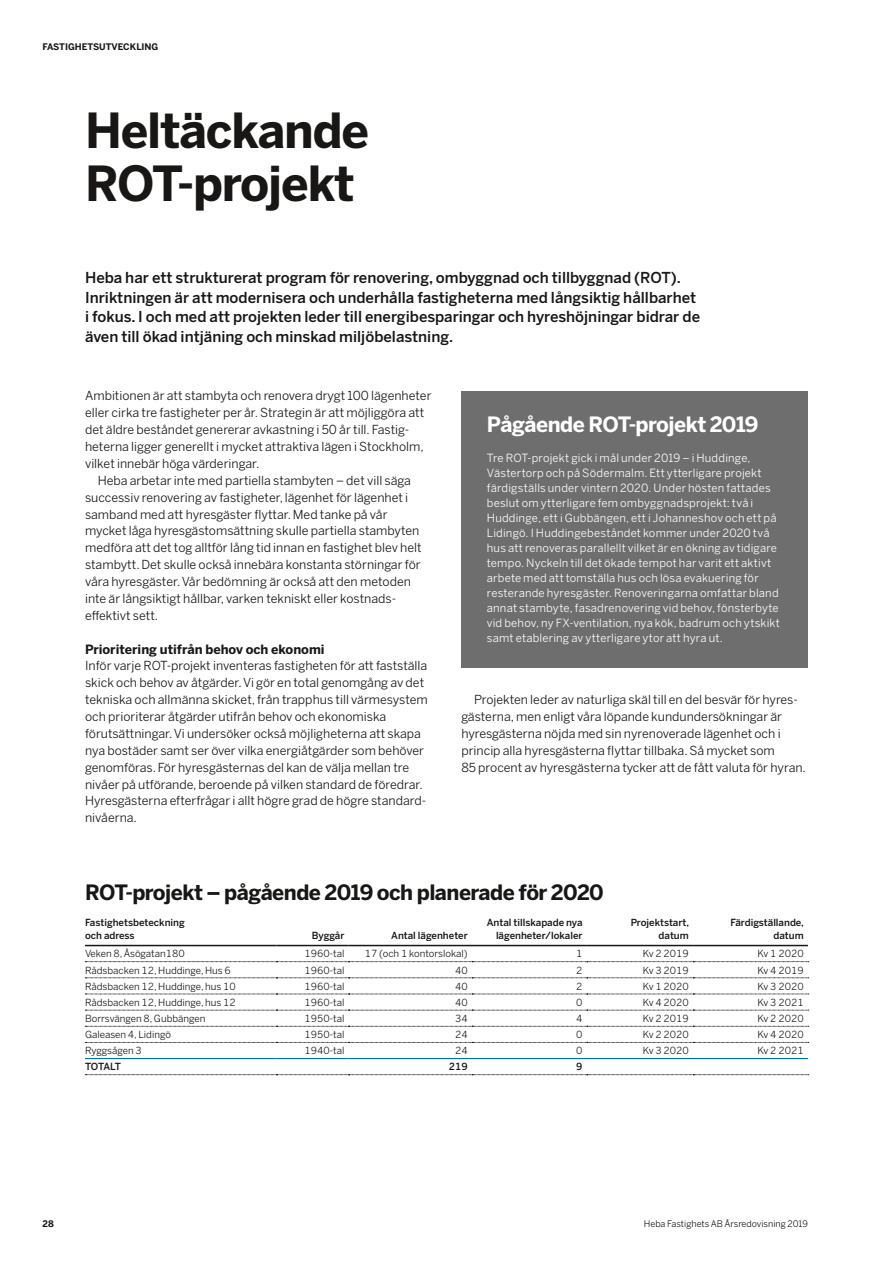
<style>
.page{position:relative;width:893px;height:1263px;background:#fff}
.page>*{position:absolute;margin:0;border:0;box-sizing:border-box;transform-origin:0 0}
.t1{font:700 48px/52.5px "Benton Sans";letter-spacing:-.025em;color:#181716}
.t2{font:700 21px "Benton Sans";letter-spacing:-.025em;color:#181716}
.t3{font:700 21px "Benton Sans";letter-spacing:-.025em;color:#fff}
.t4{font:500 15px/19.5px "Benton Sans";color:#181716}
.t5{font:700 12.75px "Benton Sans";color:#181716}
.t6{font:12.3px/17px "Benton Sans";color:#181716}
.t7{font:11.25px/15px "Benton Sans";letter-spacing:.015em;color:#fff}
.t8{font:9.75px "Benton Sans";color:#181716}
.t9{font:500 9.75px/12.8px "Benton Sans";color:#181716;text-align:right}
.t10{font:9px "Benton Sans";color:#181716}
.t11{font:700 9px "Benton Sans";color:#181716}
</style>
<div class="page">
<svg style="left:85px;top:961px;width:724px;height:1px"></svg>
<hr style="left:85px;top:1058px;width:191px;height:1px;background:#0073a0">
<hr style="left:276px;top:1058px;width:73px;height:1px;background:#0073a0">
<hr style="left:349px;top:1058px;width:123px;height:1px;background:#0073a0">
<hr style="left:472px;top:1058px;width:115px;height:1px;background:#0073a0">
<hr style="left:587px;top:1058px;width:106px;height:1px;background:#0073a0">
<hr style="left:693px;top:1058px;width:115px;height:1px;background:#0073a0">
<svg style="left:85px;top:1074px;width:724px;height:1px"></svg>
<hr style="left:85px;top:945px;width:191px;height:1px;background:#181716">
<hr style="left:276px;top:945px;width:73px;height:1px;background:#181716">
<hr style="left:349px;top:945px;width:123px;height:1px;background:#181716">
<hr style="left:472px;top:945px;width:115px;height:1px;background:#181716">
<hr style="left:587px;top:945px;width:106px;height:1px;background:#181716">
<hr style="left:693px;top:945px;width:115px;height:1px;background:#181716">
<svg style="left:85px;top:977px;width:724px;height:1px"></svg>
<svg style="left:85px;top:994px;width:724px;height:1px"></svg>
<svg style="left:85px;top:1010px;width:724px;height:1px"></svg>
<svg style="left:85px;top:1026px;width:724px;height:1px"></svg>
<svg style="left:85px;top:1042px;width:724px;height:1px"></svg>
<div style="left:461px;top:391px;width:347px;height:277px;background:#6e6e6e"></div>
<p class="t11" style="left:43px;top:41px;width:29px">Fastighe</p>
<p class="t11" style="left:88px;top:41px;width:31px">tsu tvec</p>
<p class="t11" style="left:130px;top:41px;width:13px">kling</p>
<h1 class="t1" style="left:85px;top:104px;width:286px">Heltäckande<br>ROT</h1>
<h1 class="t1" style="left:177px;top:156px;width:179px">-projekt</h1>
<p class="t4" style="left:85px;top:268px;width:617px">Heba har ett strukturerat program för renovering, ombyggnad och tillbyggnad (ROT).<br>Inriktningen är att modernisera och underhålla fastigheterna med långsiktig hållbarhet i fokus. I och med att projekten leder till energibesparingar och hyreshöjningar bidrar de även till ökad intjäning och minskad miljöbelastning.</p>
<p class="t6" style="left:85px;top:387px;width:348px">Ambitionen är att stambyta och renovera drygt 100 lägenheter</p>
<p class="t6" style="left:85px;top:404px;width:341px">eller cirka tre fastigheter per år. Strategin är att möjliggöra att</p>
<p class="t6" style="left:85px;top:421px;width:324px">det äldre beståndet genererar avkastning i 50 år till. Fastig-</p>
<p class="t6" style="left:85px;top:438px;width:340px">heterna ligger generellt i mycket attraktiva lägen i Stockholm,</p>
<p class="t6" style="left:85px;top:455px;width:176px">vilket innebär höga värderingar.</p>
<p class="t6" style="left:98px;top:472px;width:315px">Heba arbetar inte med partiella stambyten – det vill säga</p>
<p class="t6" style="left:85px;top:489px;width:325px">successiv renovering av fastigheter, lägenhet för lägenhet i</p>
<p class="t6" style="left:85px;top:506px;width:304px">samband med att hyresgäster flyttar. Med tanke på vår</p>
<p class="t6" style="left:85px;top:522px;width:336px">mycket låga hyresgästomsättning skulle partiella stambyten</p>
<p class="t6" style="left:85px;top:539px;width:338px">medföra att det tog alltför lång tid innan en fastighet blev helt</p>
<p class="t6" style="left:85px;top:556px;width:337px">stambytt. Det skulle också innebära konstanta störningar för</p>
<p class="t6" style="left:85px;top:573px;width:327px">våra hyresgäster. Vår bedömning är också att den metoden</p>
<p class="t6" style="left:85px;top:590px;width:311px">inte är långsiktigt hållbar, varken tekniskt eller kostnads-</p>
<p class="t6" style="left:85px;top:607px;width:75px">effektivt sett.</p>
<p class="t5" style="left:85px;top:641px;width:241px">Prioritering utifrån behov och ekonomi</p>
<p class="t6" style="left:85px;top:657px;width:344px">Inför varje ROT-projekt inventeras fastigheten för att fastställa skick och behov av åtgärder. Vi gör en total genomgång av det tekniska och allmänna skicket, från trapphus till värmesystem och prioriterar åtgärder utifrån behov och ekonomiska förutsättningar. Vi undersöker också möjligheterna att skapa nya bostäder samt ser över vilka energiåtgärder som behöver genomföras. För hyresgästernas del kan de välja mellan tre nivåer på utförande, beroende på vilken standard de föredrar.<br>Hyresgästerna efterfrågar i allt högre grad de högre standard&shy;nivåerna.</p>
<h2 class="t3" style="left:487px;top:412px;width:117px">Pågående ROT</h2>
<h2 class="t3" style="left:629px;top:412px;width:131px">-projekt 2019</h2>
<p class="t7" style="left:487px;top:451px;width:295px">Tre ROT-projekt gick i mål under 2019 – i Huddinge, Västertorp och på Södermalm. Ett ytterligare projekt färdigställs under vintern 2020. Under hösten fattades beslut om ytterligare fem ombyggnadsprojekt: två i Huddinge, ett i Gubbängen, ett i Johanneshov och ett på Lidingö. I Huddingebeståndet kommer under 2020 två hus att renoveras parallellt vilket är en ökning av tidigare tempo. Nyckeln till det ökade tempot har varit ett aktivt arbete med att tomställa hus och lösa evakuering för resterande hyresgäster. Renoveringarna omfattar bland annat stambyte, fasadrenovering vid behov, fönsterbyte vid behov, ny FX-ventilation, nya kök, badrum och ytskikt samt etablering av ytterligare ytor att hyra ut.</p>
<p class="t6" style="left:461px;top:691px;width:346px;text-indent:13px">Projekten leder av naturliga skäl till en del besvär för hyres&shy;gästerna, men enligt våra löpande kundundersökningar är hyresgästerna nöjda med sin nyrenoverade lägenhet och i princip alla hyresgästerna flyttar tillbaka. Så mycket som<br>85 procent av hyresgästerna tycker att de fått valuta för hyran.</p>
<h2 class="t2" style="left:85px;top:880px;width:15px">ROT</h2>
<h2 class="t2" style="left:125px;top:880px;width:480px">-projekt – pågående 2019 och planerade för 2020</h2>
<p class="t9" style="left:85px;top:916px;width:101px;text-align:left">Fastighetsbeteckning och adress</p>
<p class="t9" style="left:487px;top:916px;width:97px">Antal tillskapade nya lägenheter/lokaler</p>
<p class="t9" style="left:631px;top:916px;width:60px">Projektstart, datum</p>
<p class="t9" style="left:730px;top:916px;width:75px">Färdigställande, datum</p>
<p class="t9" style="left:312px;top:929px;width:34px">Byggår</p>
<p class="t9" style="left:391px;top:929px;width:78px">Antal lägenheter</p>
<p class="t8" style="left:85px;top:948px;width:101px">Veken 8, Åsögatan180</p>
<p class="t8" style="left:304px;top:948px;width:42px">1960-tal</p>
<p class="t8" style="left:365px;top:948px;width:104px">17 (och 1 kontorslokal)</p>
<p class="t8" style="left:576px;top:948px;width:8px">1</p>
<p class="t8" style="left:643px;top:948px;width:48px">Kv 2 2019</p>
<p class="t8" style="left:757px;top:948px;width:48px">Kv 1 2020</p>
<p class="t8" style="left:85px;top:964px;width:147px">Rådsbacken 12, Huddinge, Hus 6</p>
<p class="t8" style="left:304px;top:964px;width:42px">1960-tal</p>
<p class="t8" style="left:455px;top:964px;width:14px">40</p>
<p class="t8" style="left:576px;top:964px;width:8px">2</p>
<p class="t8" style="left:643px;top:964px;width:48px">Kv 3 2019</p>
<p class="t8" style="left:757px;top:964px;width:48px">Kv 4 2019</p>
<p class="t8" style="left:85px;top:980px;width:152px">Rådsbacken 12, Huddinge, hus 10</p>
<p class="t8" style="left:304px;top:980px;width:42px">1960-tal</p>
<p class="t8" style="left:455px;top:980px;width:14px">40</p>
<p class="t8" style="left:576px;top:980px;width:8px">2</p>
<p class="t8" style="left:643px;top:980px;width:48px">Kv 1 2020</p>
<p class="t8" style="left:757px;top:980px;width:48px">Kv 3 2020</p>
<p class="t8" style="left:85px;top:996px;width:152px">Rådsbacken 12, Huddinge, hus 12</p>
<p class="t8" style="left:304px;top:996px;width:42px">1960-tal</p>
<p class="t8" style="left:455px;top:996px;width:14px">40</p>
<p class="t8" style="left:576px;top:996px;width:8px">0</p>
<p class="t8" style="left:643px;top:996px;width:48px">Kv 4 2020</p>
<p class="t8" style="left:757px;top:996px;width:48px">Kv 3 2021</p>
<p class="t8" style="left:85px;top:1013px;width:122px">Borrsvängen 8, Gubbängen</p>
<p class="t8" style="left:304px;top:1013px;width:42px">1950-tal</p>
<p class="t8" style="left:455px;top:1013px;width:14px">34</p>
<p class="t8" style="left:576px;top:1013px;width:8px">4</p>
<p class="t8" style="left:643px;top:1013px;width:48px">Kv 2 2019</p>
<p class="t8" style="left:757px;top:1013px;width:48px">Kv 2 2020</p>
<p class="t8" style="left:85px;top:1029px;width:87px">Galeasen 4, Lidingö</p>
<p class="t8" style="left:304px;top:1029px;width:42px">1950-tal</p>
<p class="t8" style="left:455px;top:1029px;width:14px">24</p>
<p class="t8" style="left:576px;top:1029px;width:8px">0</p>
<p class="t8" style="left:643px;top:1029px;width:48px">Kv 2 2020</p>
<p class="t8" style="left:757px;top:1029px;width:48px">Kv 4 2020</p>
<p class="t8" style="left:85px;top:1045px;width:58px">Ryggsågen 3</p>
<p class="t8" style="left:304px;top:1045px;width:42px">1940-tal</p>
<p class="t8" style="left:455px;top:1045px;width:14px">24</p>
<p class="t8" style="left:576px;top:1045px;width:8px">0</p>
<p class="t8" style="left:643px;top:1045px;width:48px">Kv 3 2020</p>
<p class="t8" style="left:757px;top:1045px;width:48px">Kv 2 2021</p>
<p class="t9" style="left:85px;top:1061px;width:38px">TOTALT</p>
<p class="t9" style="left:449px;top:1061px;width:21px">219</p>
<p class="t9" style="left:576px;top:1061px;width:8px">9</p>
<p class="t11" style="left:43px;top:1218px;width:13px">28</p>
<p class="t10" style="left:644px;top:1218px;width:166px">Heba Fastighets AB Årsredovisning 2019</p>
</div>
